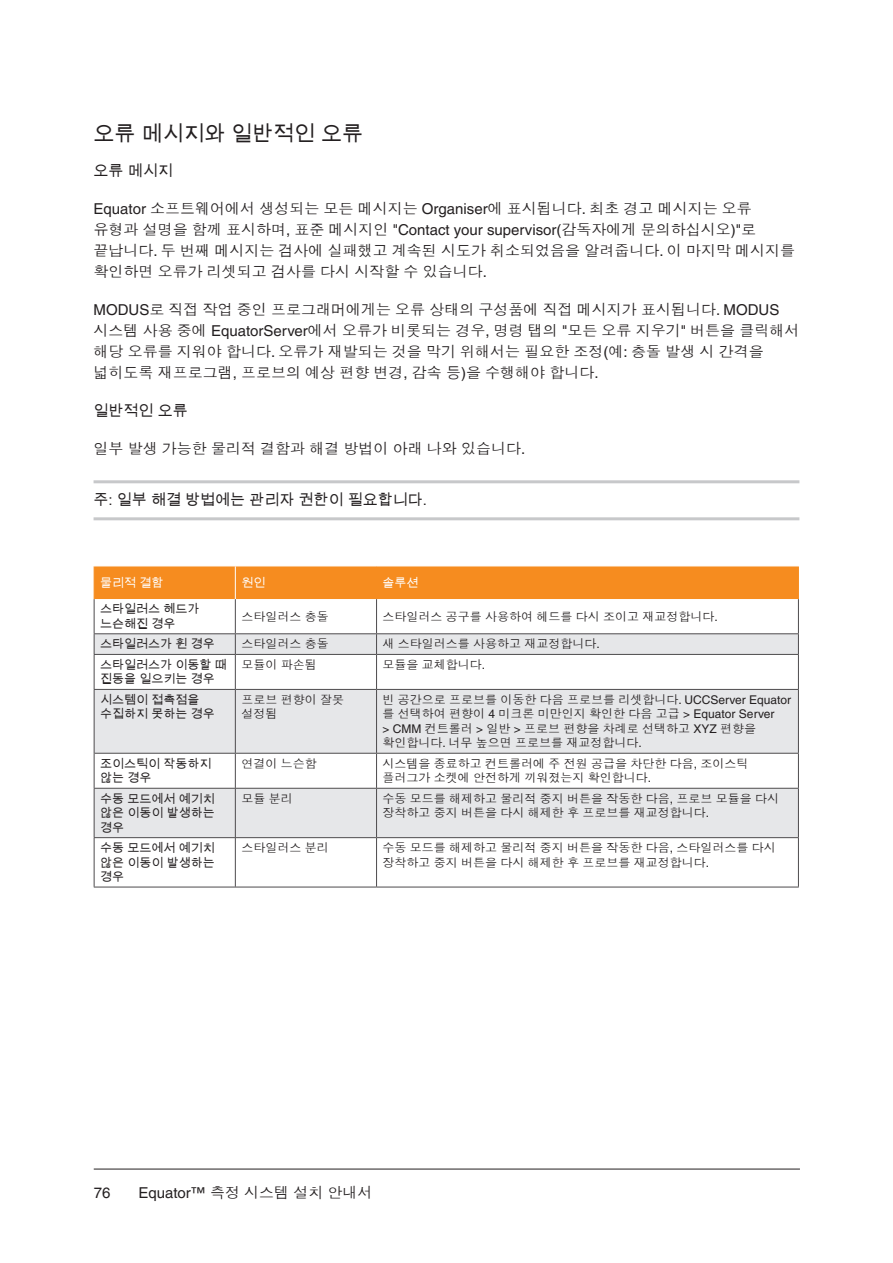
<style>
.page{position:relative;width:893px;height:1263px;background:#fff}
.page>*{position:absolute;margin:0;border:0;box-sizing:border-box;transform-origin:0 0}
.Heading_2__14pt_bold{font:21px "Arial Unicode MS";color:#231f20}
._10pt_Body_Text{font:15px/21px "Dotum Che";color:#231f20}
._10pt_Note{font:15px "Arial Unicode MS";color:#231f20}
._10pt_Body_Text_Bold{font:15px "Arial Unicode MS";color:#231f20}
.t1{font:15px "Helvetica LT Pro";color:#231f20}
.Table_body_left_alig{font:12px/14.4px "Dotum Che";color:#231f20}
.Column_1_bold_text{font:12px/14.4px "Arial Unicode MS";color:#231f20}
.Inside_Table_header{font:12px "Arial Unicode MS";color:#fff}
.s1{font-family:"Helvetica LT Pro"}
</style>
<div class="page">
<hr style="left:94px;top:1169px;width:706px;height:1px;background:#231f20">
<hr style="left:94px;top:480px;width:705px;height:3px;background:#c7c8ca">
<hr style="left:94px;top:517px;width:705px;height:3px;background:#c7c8ca">
<svg style="left:95px;top:655px;width:703px;height:232px;fill:#e6e7e9"></svg>
<svg style="left:94px;top:567px;width:705px;height:87px"></svg>
<hr style="left:94px;top:654px;width:141px;height:1px;background:#4d4b4d">
<hr style="left:94px;top:655px;width:1px;height:34px;background:#4d4b4d">
<hr style="left:235px;top:654px;width:142px;height:1px;background:#4d4b4d">
<hr style="left:235px;top:655px;width:1px;height:34px;background:#4d4b4d">
<hr style="left:377px;top:654px;width:422px;height:1px;background:#4d4b4d">
<hr style="left:376px;top:655px;width:1px;height:34px;background:#4d4b4d">
<hr style="left:798px;top:655px;width:1px;height:34px;background:#4d4b4d">
<hr style="left:94px;top:689px;width:141px;height:1px;background:#4d4b4d">
<hr style="left:94px;top:690px;width:1px;height:63px;background:#4d4b4d">
<hr style="left:235px;top:689px;width:142px;height:1px;background:#4d4b4d">
<hr style="left:235px;top:690px;width:1px;height:63px;background:#4d4b4d">
<hr style="left:377px;top:689px;width:422px;height:1px;background:#4d4b4d">
<hr style="left:376px;top:690px;width:1px;height:63px;background:#4d4b4d">
<hr style="left:798px;top:690px;width:1px;height:63px;background:#4d4b4d">
<hr style="left:94px;top:753px;width:1px;height:35px;background:#4d4b4d">
<hr style="left:94px;top:788px;width:141px;height:1px;background:#4d4b4d">
<hr style="left:94px;top:789px;width:1px;height:48px;background:#4d4b4d">
<hr style="left:94px;top:837px;width:141px;height:1px;background:#4d4b4d">
<hr style="left:94px;top:838px;width:1px;height:49px;background:#4d4b4d">
<hr style="left:94px;top:887px;width:141px;height:1px;background:#4d4b4d">
<hr style="left:94px;top:753px;width:141px;height:1px;background:#4d4b4d">
<hr style="left:235px;top:753px;width:142px;height:1px;background:#4d4b4d">
<hr style="left:235px;top:754px;width:1px;height:34px;background:#4d4b4d">
<hr style="left:377px;top:753px;width:422px;height:1px;background:#4d4b4d">
<hr style="left:376px;top:754px;width:1px;height:34px;background:#4d4b4d">
<hr style="left:798px;top:754px;width:1px;height:34px;background:#4d4b4d">
<hr style="left:235px;top:788px;width:142px;height:1px;background:#4d4b4d">
<hr style="left:235px;top:789px;width:1px;height:48px;background:#4d4b4d">
<hr style="left:377px;top:788px;width:422px;height:1px;background:#4d4b4d">
<hr style="left:376px;top:789px;width:1px;height:48px;background:#4d4b4d">
<hr style="left:798px;top:789px;width:1px;height:48px;background:#4d4b4d">
<hr style="left:235px;top:837px;width:142px;height:1px;background:#4d4b4d">
<hr style="left:235px;top:838px;width:1px;height:49px;background:#4d4b4d">
<hr style="left:377px;top:837px;width:422px;height:1px;background:#4d4b4d">
<hr style="left:376px;top:838px;width:1px;height:49px;background:#4d4b4d">
<hr style="left:798px;top:838px;width:1px;height:49px;background:#4d4b4d">
<hr style="left:235px;top:887px;width:142px;height:1px;background:#4d4b4d">
<hr style="left:377px;top:887px;width:422px;height:1px;background:#4d4b4d">
<p class="Heading_2__14pt_bold" style="left:94px;top:118px;width:271px">오류 메시지와 일반적인 오류</p>
<p class="_10pt_Body_Text_Bold" style="left:94px;top:160px;width:81px">오류 메시지</p>
<p class="_10pt_Body_Text" style="left:94px;top:198px;width:703px"><span class="s1">Equator</span> 소프트웨어에서 생성되는 모든 메시지는 <span class="s1">Organiser</span>에 표시됩니다<span class="s1">.</span> 최초 경고 메시지는 오류 유형과 설명을 함께 표시하며<span class="s1">,</span> 표준 메시지인 <span class="s1">"Contact your supervisor(</span>감독자에게 문의하십시오<span class="s1">)"</span>로 끝납니다<span class="s1">.</span> 두 번째 메시지는 검사에 실패했고 계속된 시도가 취소되었음을 알려줍니다<span class="s1">.</span> 이 마지막 메시지를 확인하면 오류가 리셋되고 검사를 다시 시작할 수 있습니다<span class="s1">.</span></p>
<p class="_10pt_Body_Text" style="left:94px;top:299px;width:707px"><span class="s1">MODUS</span>로 직접 작업 중인 프로그래머에게는 오류 상태의 구성품에 직접 메시지가 표시됩니다<span class="s1">. MODUS </span>시스템 사용 중에 <span class="s1">EquatorServer</span>에서 오류가 비롯되는 경우<span class="s1">,</span> 명령 탭의 <span class="s1">"</span>모든 오류 지우기<span class="s1">"</span> 버튼을 클릭해서 해당 오류를 지워야 합니다<span class="s1">.</span> 오류가 재발되는 것을 막기 위해서는 필요한 조정<span class="s1">(</span>예<span class="s1">:</span> 충돌 발생 시 간격을 넓히도록 재프로그램<span class="s1">,</span> 프로브의 예상 편향 변경<span class="s1">,</span> 감속 등<span class="s1">)</span>을 수행해야 합니다<span class="s1">.</span></p>
<p class="_10pt_Body_Text_Bold" style="left:94px;top:400px;width:96px">일반적인 오류</p>
<p class="_10pt_Body_Text" style="left:94px;top:438px;width:433px">일부 발생 가능한 물리적 결함과 해결 방법이 아래 나와 있습니다<span class="s1">.</span></p>
<p class="_10pt_Note" style="left:94px;top:488px;width:335px">주: 일부 해결 방법에는 관리자 권한이 필요합니다.</p>
<p class="Inside_Table_header" style="left:100px;top:574px;width:65px">물리적 결함</p>
<p class="Inside_Table_header" style="left:241px;top:574px;width:25px">원인</p>
<p class="Inside_Table_header" style="left:383px;top:574px;width:38px">솔루션</p>
<p class="Column_1_bold_text" style="left:100px;top:602px;width:101px">스타일러스 헤드가 느슨해진 경우</p>
<p class="Table_body_left_alig" style="left:241px;top:609px;width:89px">스타일러스 충돌</p>
<p class="Table_body_left_alig" style="left:383px;top:609px;width:337px">스타일러스 공구를 사용하여 헤드를 다시 조이고 재교정합니다<span class="s1">.</span></p>
<p class="Column_1_bold_text" style="left:100px;top:637px;width:116px">스타일러스가 휜 경우</p>
<p class="Table_body_left_alig" style="left:241px;top:637px;width:89px">스타일러스 충돌</p>
<p class="Table_body_left_alig" style="left:383px;top:637px;width:219px">새 스타일러스를 사용하고 재교정합니다<span class="s1">.</span></p>
<p class="Column_1_bold_text" style="left:100px;top:657px;width:128px">스타일러스가 이동할 때 진동을 일으키는 경우</p>
<p class="Table_body_left_alig" style="left:241px;top:657px;width:77px">모듈이 파손됨</p>
<p class="Table_body_left_alig" style="left:383px;top:657px;width:104px">모듈을 교체합니다<span class="s1">.</span></p>
<p class="Column_1_bold_text" style="left:100px;top:692px;width:116px">시스템이 접촉점을 수집하지 못하는 경우</p>
<p class="Table_body_left_alig" style="left:241px;top:692px;width:104px">프로브 편향이 잘못 설정됨</p>
<p class="Table_body_left_alig" style="left:383px;top:692px;width:410px">빈 공간으로 프로브를 이동한 다음 프로브를 리셋합니다<span class="s1">. UCCServer Equator </span>를 선택하여 편향이 <span class="s1">4</span> 미크론 미만인지 확인한 다음 고급 <span class="s1">&gt; Equator Server<br>&gt; CMM</span> 컨트롤러 <span class="s1">&gt;</span> 일반 <span class="s1">&gt;</span> 프로브 편향을 차례로 선택하고 <span class="s1">XYZ</span> 편향을 확인합니다<span class="s1">.</span> 너무 높으면 프로브를 재교정합니다<span class="s1">.</span></p>
<p class="Column_1_bold_text" style="left:100px;top:756px;width:113px">조이스틱이 작동하지 않는 경우</p>
<p class="Table_body_left_alig" style="left:241px;top:756px;width:77px">연결이 느슨함</p>
<p class="Table_body_left_alig" style="left:383px;top:756px;width:368px">시스템을 종료하고 컨트롤러에 주 전원 공급을 차단한 다음<span class="s1">,</span> 조이스틱 플러그가 소켓에 안전하게 끼워졌는지 확인합니다<span class="s1">.</span></p>
<p class="Column_1_bold_text" style="left:100px;top:791px;width:116px;text-align:justify">수동 모드에서 예기치 않은 이동이 발생하는 경우</p>
<p class="Table_body_left_alig" style="left:241px;top:791px;width:53px">모듈 분리</p>
<p class="Table_body_left_alig" style="left:383px;top:791px;width:398px">수동 모드를 해제하고 물리적 중지 버튼을 작동한 다음<span class="s1">,</span> 프로브 모듈을 다시 장착하고 중지 버튼을 다시 해제한 후 프로브를 재교정합니다<span class="s1">.</span></p>
<p class="Column_1_bold_text" style="left:100px;top:840px;width:116px;text-align:justify">수동 모드에서 예기치 않은 이동이 발생하는 경우</p>
<p class="Table_body_left_alig" style="left:241px;top:841px;width:89px">스타일러스 분리</p>
<p class="Table_body_left_alig" style="left:383px;top:841px;width:395px">수동 모드를 해제하고 물리적 중지 버튼을 작동한 다음<span class="s1">,</span> 스타일러스를 다시 장착하고 중지 버튼을 다시 해제한 후 프로브를 재교정합니다<span class="s1">.</span></p>
<p class="t1" style="left:94px;top:1184px;width:18px">76</p>
<p class="_10pt_Body_Text" style="left:138px;top:1182px;width:236px"><span class="s1">Equator™</span> 측정 시스템 설치 안내서</p>
</div>
